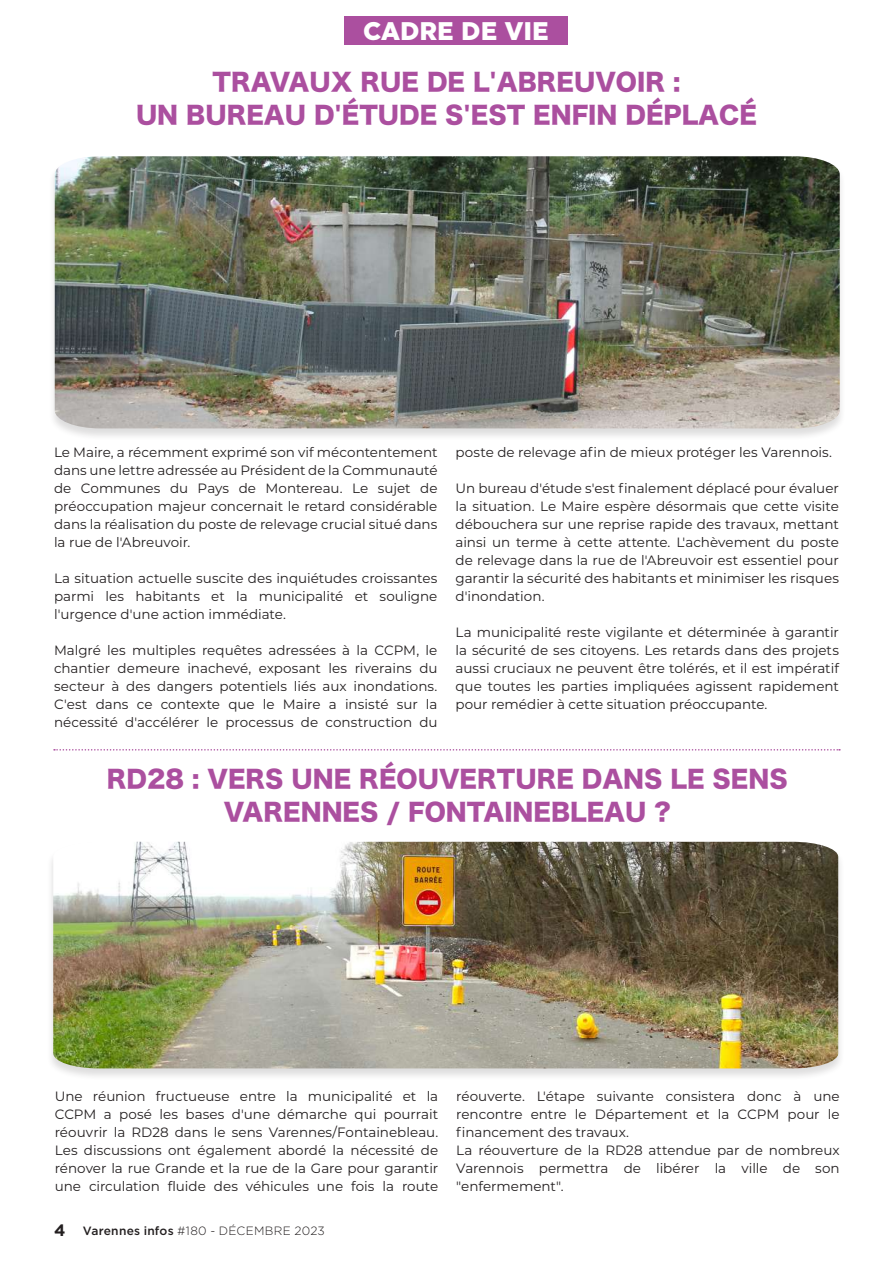
<style>
.page{position:relative;width:893px;height:1263px;background:#fff}
.page>*{position:absolute;margin:0;border:0;box-sizing:border-box;transform-origin:0 0}
.t1{font:900 25.5px "Uniform";color:#fff}
.t2{font:24px/33px "Hira Kaku Std W8";color:#ab4f9f;text-align:center}
.t3{font:13.5px/18px "Montserrat";color:#231f20;text-align:justify}
.t4{font:300 12px "Gotham";letter-spacing:.025em;color:#231f20}
.s1{font-weight:700;font-size:16.5px}
.s2{font-weight:500}
</style>
<div class="page">
<div style="left:344px;top:17px;width:223px;height:28px;background:#ab4f9f"></div>
<svg style="left:54px;top:749px;width:786px;height:1px"></svg>
<div style="left:48px;top:155px;width:798px;height:286px;background:#231f20;opacity:.15"></div>
<img style="left:55px;top:156px;width:785px;height:272px">
<div style="left:46px;top:841px;width:799px;height:240px;background:#231f20;opacity:.15"></div>
<img style="left:53px;top:842px;width:785px;height:226px">
<h1 class="t1" style="left:363px;top:15px;width:187px">CADRE DE VIE</h1>
<h2 class="t2" style="left:136px;top:67px;width:622px">TRAVAUX RUE DE L'ABREUVOIR :<br>UN BUREAU D'ÉTUDE S'EST ENFIN DÉPLACÉ</h2>
<p class="t3" style="left:54px;top:443px;width:385px">Le Maire, a récemment exprimé son vif mécontentement dans une lettre adressée au Président de la Communauté de Communes du Pays de Montereau. Le sujet de préoccupation majeur concernait le retard considérable dans la réalisation du poste de relevage crucial situé dans la rue de l'Abreuvoir.</p>
<p class="t3" style="left:54px;top:569px;width:385px">La situation actuelle suscite des inquiétudes croissantes parmi les habitants et la municipalité et souligne l'urgence d'une action immédiate.</p>
<p class="t3" style="left:54px;top:641px;width:385px">Malgré les multiples requêtes adressées à la CCPM, le chantier demeure inachevé, exposant les riverains du secteur à des dangers potentiels liés aux inondations.<br>C'est dans ce contexte que le Maire a insisté sur la nécessité d'accélérer le processus de construction du</p>
<p class="t3" style="left:455px;top:443px;width:378px">poste de relevage afin de mieux protéger les Varennois.</p>
<p class="t3" style="left:455px;top:479px;width:385px">Un bureau d'étude s'est finalement déplacé pour évaluer la situation. Le Maire espère désormais que cette visite débouchera sur une reprise rapide des travaux, mettant ainsi un terme à cette attente. L'achèvement du poste de relevage dans la rue de l'Abreuvoir est essentiel pour garantir la sécurité des habitants et minimiser les risques d'inondation.</p>
<p class="t3" style="left:455px;top:623px;width:385px">La municipalité reste vigilante et déterminée à garantir la sécurité de ses citoyens. Les retards dans des projets aussi cruciaux ne peuvent être tolérés, et il est impératif que toutes les parties impliquées agissent rapidement pour remédier à cette situation préoccupante.</p>
<h2 class="t2" style="left:107px;top:763px;width:682px">RD28 : VERS UNE RÉOUVERTURE DANS LE SENS<br>VARENNES / FONTAINEBLEAU ?</h2>
<p class="t3" style="left:55px;top:1086px;width:385px">Une réunion fructueuse entre la municipalité et la CCPM a posé les bases d'une démarche qui pourrait réouvrir la RD28 dans le sens Varennes/Fontainebleau.<br>Les discussions ont également abordé la nécessité de rénover la rue Grande et la rue de la Gare pour garantir une circulation fluide des véhicules une fois la route</p>
<p class="t3" style="left:456px;top:1086px;width:385px;text-align:left">réouverte. L'étape suivante consistera donc à une rencontre entre le Département et la CCPM pour le financement des travaux.<br>La réouverture de la RD28 attendue par de nombreux Varennois permettra de libérer la ville de son "enfermement".</p>
<p class="t4" style="left:54px;top:1223px;width:272px"><span class="s1">4</span> <span class="s2">Varennes infos</span> #180 - DÉCEMBRE 2023</p>
</div>
